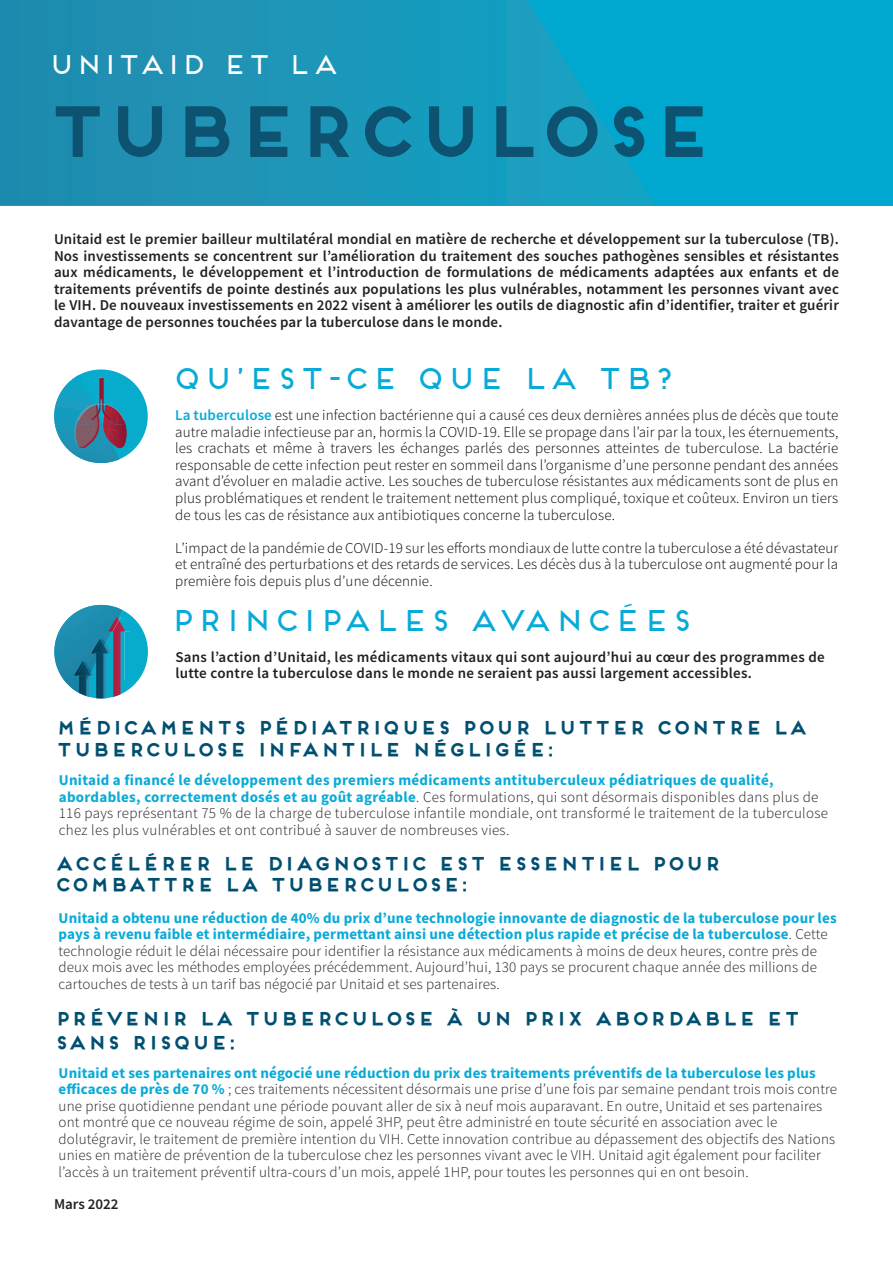
<style>
.page{position:relative;width:893px;height:1263px;background:#fff}
.page>*{position:absolute;margin:0;border:0;box-sizing:border-box;transform-origin:0 0}
.t1{font:700 67.5px "Frontage";letter-spacing:-.07em;color:#0e5271}
.t2{font:30px "Frontage";letter-spacing:-.02em;color:#08aad7}
.t3{font:27px "Frontage";letter-spacing:-.06em;color:#fff}
.t4{font:700 18px/21.6px "Frontage";color:#004f71}
.t5{font:300 15px/16.5px "Source Sans Pro";letter-spacing:.01em;color:#231f20}
.t6{font:300 15px/16.5px "Source Sans Pro";letter-spacing:.01em;color:#030407;text-align:justify}
.t7{font:600 15px/16.5px "Source Sans Pro";letter-spacing:.02em;color:#231f20;text-align:justify}
.t8{font:600 15px "Source Sans Pro";color:#231f20}
.s1{font-weight:600;color:#08aad7}
.s2{font-weight:700;color:#08aad7}
</style>
<div class="page">
<div style="left:0;top:0;width:893px;height:205px;background:#00a8cf"></div>
<svg style="left:0;top:0;width:561px;height:205px;background:#1b93b6"></svg>
<svg style="left:54px;top:605px;width:94px;height:93px"></svg>
<svg style="left:54px;top:369px;width:94px;height:94px"></svg>
<svg style="left:42px;top:54px;width:785px;height:152px"></svg>
<p class="t3" style="left:47px;top:49px;width:294px">UNITAID ET LA</p>
<p class="t1" style="left:42px;top:89px;width:673px">TUBERCULOSE</p>
<p class="t7" style="left:54px;top:231px;width:786px">Unitaid est le premier bailleur multilatéral mondial en matière de recherche et développement sur la tuberculose (TB).<br>Nos investissements se concentrent sur l’amélioration du traitement des souches pathogènes sensibles et résistantes aux médicaments, le développement et l’introduction de formulations de médicaments adaptées aux enfants et de traitements préventifs de pointe destinés aux populations les plus vulnérables, notamment les personnes vivant avec le VIH. De nouveaux investissements en 2022 visent à améliorer les outils de diagnostic afin d’identifier, traiter et guérir davantage de personnes touchées par la tuberculose dans le monde.</p>
<p class="t2" style="left:171px;top:360px;width:504px">QU’EST-CE QUE LA TB?</p>
<p class="t6" style="left:175px;top:407px;width:665px"><span class="s1">La tuberculose</span> est une infection bactérienne qui a causé ces deux dernières années plus de décès que toute autre maladie infectieuse par an, hormis la COVID-19. Elle se propage dans l’air par la toux, les éternuements, les crachats et même à travers les échanges parlés des personnes atteintes de tuberculose. La bactérie responsable de cette infection peut rester en sommeil dans l’organisme d’une personne pendant des années avant d’évoluer en maladie active. Les souches de tuberculose résistantes aux médicaments sont de plus en plus problématiques et rendent le traitement nettement plus compliqué, toxique et coûteux. Environ un tiers de tous les cas de résistance aux antibiotiques concerne la tuberculose.</p>
<p class="t6" style="left:175px;top:539px;width:665px">L’impact de la pandémie de COVID-19 sur les efforts mondiaux de lutte contre la tuberculose a été dévastateur et entraîné des perturbations et des retards de services. Les décès dus à la tuberculose ont augmenté pour la première fois depuis plus d’une décennie.</p>
<p class="t2" style="left:168px;top:602px;width:526px">PRINCIPALES AVANCÉES</p>
<p class="t7" style="left:175px;top:648px;width:651px">Sans l’action d’Unitaid, les médicaments vitaux qui sont aujourd’hui au cœur des programmes de lutte contre la tuberculose dans le monde ne seraient pas aussi largement accessibles.</p>
<p class="t4" style="left:55px;top:716px;width:754px">MÉDICAMENTS PÉDIATRIQUES POUR LUTTER CONTRE LA<br>TUBERCULOSE INFANTILE NÉGLIGÉE:</p>
<p class="t5" style="left:59px;top:772px;width:771px"><span class="s2">Unitaid a financé le développement des premiers médicaments antituberculeux pédiatriques de qualité, abordables, correctement dosés et au goût agréable</span>. Ces formulations, qui sont désormais disponibles dans plus de 116 pays représentant 75 % de la charge de tuberculose infantile mondiale, ont transformé le traitement de la tuberculose chez les plus vulnérables et ont contribué à sauver de nombreuses vies.</p>
<p class="t4" style="left:54px;top:852px;width:668px">ACCÉLÉRER LE DIAGNOSTIC EST ESSENTIEL POUR<br>COMBATTRE LA TUBERCULOSE:</p>
<p class="t5" style="left:59px;top:910px;width:780px"><span class="s2">Unitaid a obtenu une réduction de 40% du prix d’une technologie innovante de diagnostic de la tuberculose pour les pays à revenu faible et intermédiaire, permettant ainsi une détection plus rapide et précise de la tuberculose</span>. Cette technologie réduit le délai nécessaire pour identifier la résistance aux médicaments à moins de deux heures, contre près de deux mois avec les méthodes employées précédemment. Aujourd’hui, 130 pays se procurent chaque année des millions de cartouches de tests à un tarif bas négocié par Unitaid et ses partenaires.</p>
<p class="t4" style="left:54px;top:1006px;width:747px;line-height:24px">PRÉVENIR LA TUBERCULOSE À UN PRIX ABORDABLE ET<br>SANS RISQUE:</p>
<p class="t5" style="left:59px;top:1065px;width:780px"><span class="s2">Unitaid et ses partenaires ont négocié une réduction du prix des traitements préventifs de la tuberculose les plus efficaces de près de 70 %</span> ; ces traitements nécessitent désormais une prise d’une fois par semaine pendant trois mois contre une prise quotidienne pendant une période pouvant aller de six à neuf mois auparavant. En outre, Unitaid et ses partenaires ont montré que ce nouveau régime de soin, appelé 3HP, peut être administré en toute sécurité en association avec le dolutégravir, le traitement de première intention du VIH. Cette innovation contribue au dépassement des objectifs des Nations unies en matière de prévention de la tuberculose chez les personnes vivant avec le VIH. Unitaid agit également pour faciliter l’accès à un traitement préventif ultra-cours d’un mois, appelé 1HP, pour toutes les personnes qui en ont besoin.</p>
<p class="t8" style="left:54px;top:1194px;width:66px">Mars 2022</p>
</div>
